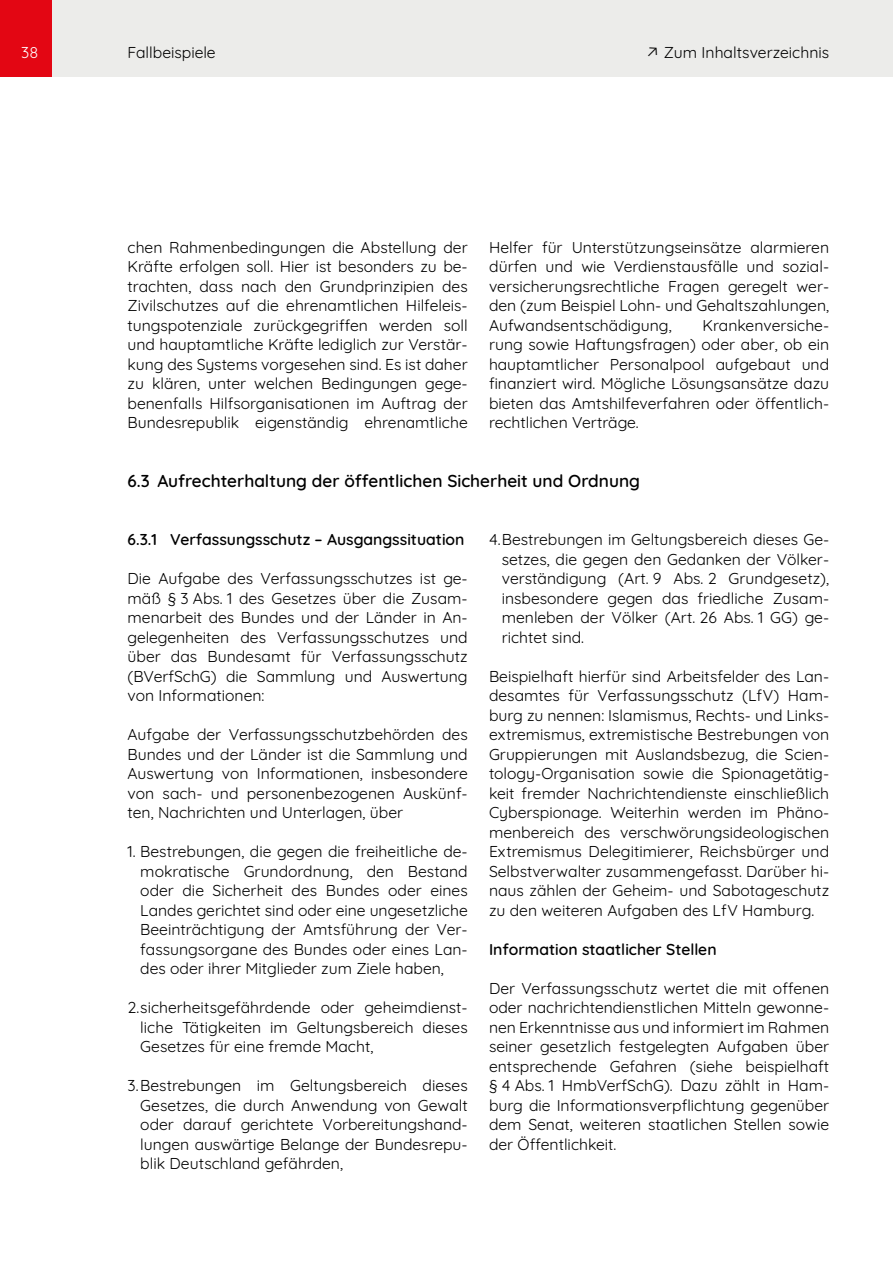
<style>
.page{position:relative;width:893px;height:1263px;background:#fff}
.page>*{position:absolute;margin:0;border:0;box-sizing:border-box;transform-origin:0 0}
.H2_Spaltenspanne{font:600 17.25px "Quicksand";color:#000}
.p_rechts{font:15.75px/19.5px "Quicksand";color:#000;text-align:justify}
.H3_Nummerierung{font:600 15.75px "Quicksand";color:#000}
.t1{font:15.75px "Quicksand";color:#fff}
.s1{font-family:"Fira Sans";font-weight:300;font-size:18px}
</style>
<div class="page">
<div style="left:0;top:0;width:893px;height:77px;background:#ececea"></div>
<div style="left:0;top:0;width:51px;height:77px;background:#e30613"></div>
<p class="t1" style="left:21px;top:40px;width:19px">38</p>
<p class="p_rechts" style="left:128px;top:41px;width:90px">Fallbeispiele</p>
<p class="p_rechts" style="left:645px;top:41px;width:185px"><span class="s1">↗</span> Zum Inhaltsverzeichnis</p>
<p class="p_rechts" style="left:128px;top:236px;width:342px">chen Rahmenbedingungen die Abstellung der Kräfte erfolgen soll. Hier ist besonders zu be&shy;trachten, dass nach den Grundprinzipien des Zivilschutzes auf die ehrenamtlichen Hilfeleis&shy;tungspotenziale zurückgegriffen werden soll und hauptamtliche Kräfte lediglich zur Verstär&shy;kung des Systems vorgesehen sind. Es ist daher zu klären, unter welchen Bedingungen gege&shy;benenfalls Hilfsorganisationen im Auftrag der Bundesrepublik eigenständig ehrenamtliche</p>
<p class="p_rechts" style="left:489px;top:236px;width:342px">Helfer für Unterstützungseinsätze alarmieren dürfen und wie Verdienstausfälle und sozial&shy;versicherungsrechtliche Fragen geregelt wer&shy;den (zum Beispiel Lohn- und Gehaltszahlungen, Aufwandsentschädigung,</p>
<p class="p_rechts" style="left:489px;top:314px;width:342px;text-indent:214px">Krankenversiche&shy;rung sowie Haftungsfragen) oder aber, ob ein hauptamtlicher Personalpool aufgebaut und finanziert wird. Mögliche Lösungsansätze dazu bieten das Amtshilfeverfahren oder öffentlich&shy;rechtlichen Verträge.</p>
<h2 class="H2_Spaltenspanne" style="left:128px;top:467px;width:514px">6.3 Aufrechterhaltung der öffentlichen Sicherheit und Ordnung</h2>
<h3 class="H3_Nummerierung" style="left:128px;top:527px;width:338px">6.3.1 Verfassungsschutz – Ausgangssituation</h3>
<p class="p_rechts" style="left:128px;top:567px;width:342px">Die Aufgabe des Verfassungsschutzes ist ge&shy;mäß § 3 Abs. 1 des Gesetzes über die Zusam&shy;menarbeit des Bundes und der Länder in An&shy;gelegenheiten des Verfassungsschutzes und über das Bundesamt für Verfassungsschutz (BVerfSchG) die Sammlung und Auswertung von Informationen:</p>
<p class="p_rechts" style="left:128px;top:723px;width:342px">Aufgabe der Verfassungsschutzbehörden des Bundes und der Länder ist die Sammlung und Auswertung von Informationen, insbesondere von sach- und personenbezogenen Auskünf&shy;ten, Nachrichten und Unterlagen, über</p>
<p class="p_rechts" style="left:140px;top:840px;width:329px;text-indent:-13px">1. Bestrebungen, die gegen die freiheitliche de&shy;mokratische Grundordnung, den Bestand oder die Sicherheit des Bundes oder eines Landes gerichtet sind oder eine ungesetzliche Beeinträchtigung der Amtsführung der Ver&shy;fassungsorgane des Bundes oder eines Lan&shy;des oder ihrer Mitglieder zum Ziele haben,</p>
<p class="p_rechts" style="left:140px;top:996px;width:329px;text-indent:-13px">2.sicherheitsgefährdende oder geheimdienst&shy;liche Tätigkeiten im Geltungsbereich dieses Gesetzes für eine fremde Macht,</p>
<p class="p_rechts" style="left:140px;top:1074px;width:329px;text-indent:-13px">3.Bestrebungen im Geltungsbereich dieses Gesetzes, die durch Anwendung von Gewalt oder darauf gerichtete Vorbereitungshand&shy;lungen auswärtige Belange der Bundesrepu&shy;blik Deutschland gefährden,</p>
<p class="p_rechts" style="left:502px;top:528px;width:329px;text-indent:-13px">4.Bestrebungen im Geltungsbereich dieses Ge&shy;setzes, die gegen den Gedanken der Völker&shy;verständigung (Art. 9 Abs. 2 Grundgesetz), insbesondere gegen das friedliche Zusam&shy;menleben der Völker (Art. 26 Abs. 1 GG) ge&shy;richtet sind.</p>
<p class="p_rechts" style="left:489px;top:665px;width:342px">Beispielhaft hierfür sind Arbeitsfelder des Lan&shy;desamtes für Verfassungsschutz (LfV) Ham&shy;burg zu nennen: Islamismus, Rechts- und Links&shy;extremismus, extremistische Bestrebungen von Gruppierungen mit Auslandsbezug, die Scien&shy;tology-Organisation sowie die Spionagetätig&shy;keit fremder Nachrichtendienste einschließlich Cyberspionage. Weiterhin werden im Phäno&shy;menbereich des verschwörungsideologischen Extremismus Delegitimierer, Reichsbürger und Selbstverwalter zusammengefasst. Darüber hi&shy;naus zählen der Geheim- und Sabotageschutz zu den weiteren Aufgaben des LfV Hamburg.</p>
<h4 class="H3_Nummerierung" style="left:489px;top:937px;width:229px">Information staatlicher Stellen</h4>
<p class="p_rechts" style="left:489px;top:977px;width:342px">Der Verfassungsschutz wertet die mit offenen oder nachrichtendienstlichen Mitteln gewonne&shy;nen Erkenntnisse aus und informiert im Rahmen seiner gesetzlich festgelegten Aufgaben über entsprechende Gefahren (siehe beispielhaft § 4 Abs. 1 HmbVerfSchG). Dazu zählt in Ham&shy;burg die Informationsverpflichtung gegenüber dem Senat, weiteren staatlichen Stellen sowie der Öffentlichkeit.</p>
</div>
